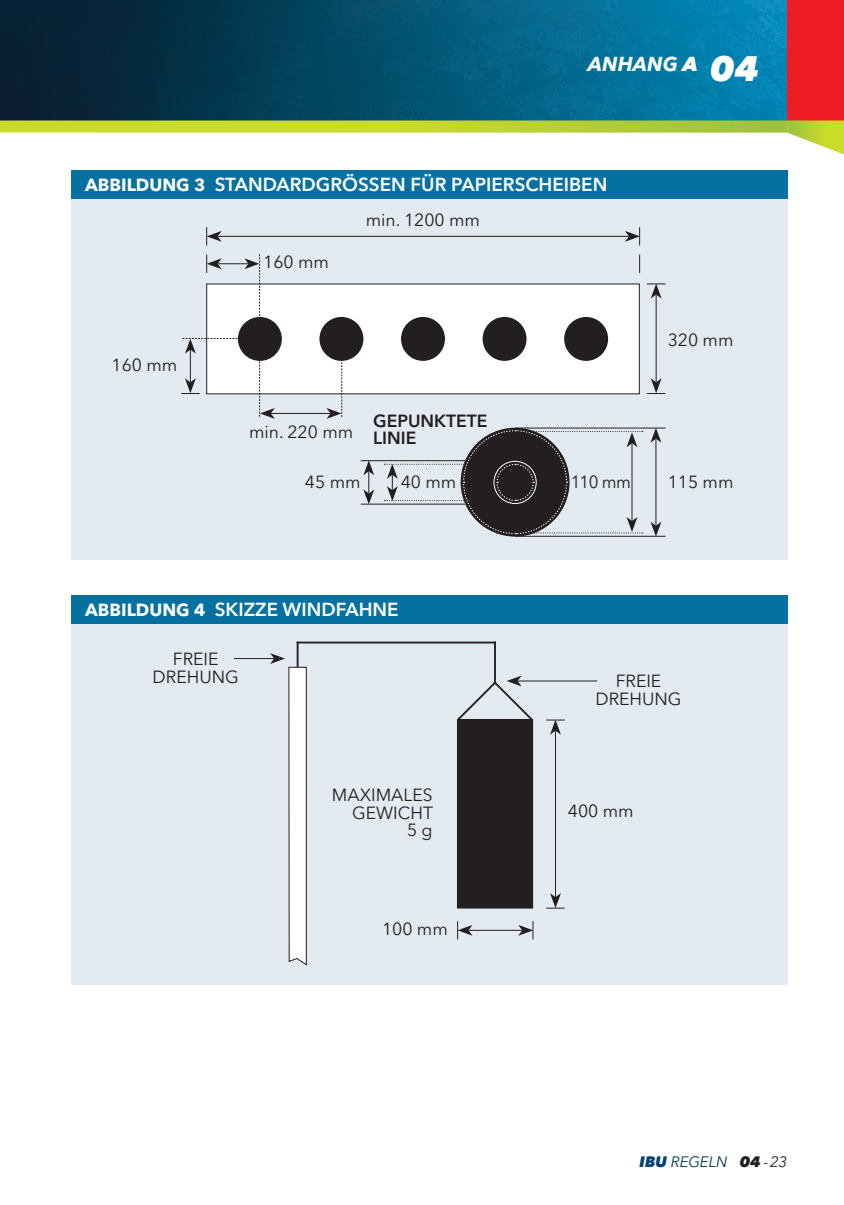
<style>
.page{position:relative;width:844px;height:1205px;background:#fff}
.page>*{position:absolute;margin:0;border:0;box-sizing:border-box;transform-origin:0 0}
.t1{font:italic 700 20px "Avenir Next W1 G";color:#fff}
.t2{font:600 18.75px "Avenir Next W1 G";color:#fff}
.t3{font:17.5px/17.5px "Avenir Next W1 G";color:#231f20;text-align:center}
.t4{font:600 17.5px/17.5px "Avenir Next W1 G";color:#231f20}
.t5{font:17.5px "Avenir Next W1 G";color:#231f20;scale:.96 1}
.t6{font:italic 15px "Avenir Next W1 G";color:#01394f}
.s1{font-weight:800}
.s2{font-weight:800;font-size:35px}
.s3{font-weight:700;font-size:17.5px}
.s4{font-weight:800;color:#004274}
.s5{font-weight:800;color:#231f20}
.s6{color:#231f20}
</style>
<div class="page">
<img style="left:0;top:0;width:787px;height:120px">
<div style="left:787px;top:0;width:56px;height:120px;background:#ee1d23"></div>
<svg style="left:787px;top:120px;width:56px;height:34px"></svg>
<svg style="left:0;top:120px;width:787px;height:13px"></svg>
<div style="left:71px;top:191px;width:716px;height:369px;background:#e3eaf2"></div>
<div style="left:71px;top:170px;width:716px;height:28px;background:#0671a0"></div>
<div style="left:207px;top:284px;width:432px;height:110px;background:#fff"></div>
<div style="left:238px;top:317px;width:44px;height:44px;background:#231f20;border-radius:50%"></div>
<div style="left:319px;top:317px;width:44px;height:44px;background:#231f20;border-radius:50%"></div>
<div style="left:401px;top:317px;width:44px;height:44px;background:#231f20;border-radius:50%"></div>
<div style="left:482px;top:317px;width:44px;height:44px;background:#231f20;border-radius:50%"></div>
<div style="left:564px;top:317px;width:44px;height:44px;background:#231f20;border-radius:50%"></div>
<hr style="left:360px;top:504px;width:105px;height:1px;background:#231f20">
<hr style="left:360px;top:460px;width:105px;height:1px;background:#231f20">
<hr style="left:515px;top:536px;width:150px;height:1px;background:#231f20">
<hr style="left:515px;top:428px;width:150px;height:1px;background:#231f20">
<svg style="left:639px;top:254px;width:1px;height:19px"></svg>
<hr style="left:217px;top:236px;width:411px;height:1px;background:#231f20">
<svg style="left:206px;top:227px;width:15px;height:19px"></svg>
<svg style="left:624px;top:227px;width:16px;height:19px"></svg>
<hr style="left:655px;top:294px;width:1px;height:88px;background:#231f20">
<svg style="left:646px;top:378px;width:19px;height:16px"></svg>
<svg style="left:647px;top:283px;width:18px;height:16px"></svg>
<hr style="left:655px;top:439px;width:1px;height:87px;background:#231f20">
<svg style="left:650px;top:522px;width:11px;height:15px"></svg>
<svg style="left:650px;top:428px;width:11px;height:15px"></svg>
<svg style="left:363px;top:460px;width:11px;height:44px"></svg>
<hr style="left:271px;top:413px;width:59px;height:1px;background:#231f20">
<svg style="left:326px;top:354px;width:16px;height:65px"></svg>
<svg style="left:181px;top:254px;width:94px;height:165px"></svg>
<svg style="left:384px;top:429px;width:258px;height:106px"></svg>
<div style="left:493px;top:461px;width:43px;height:43px;border:1px solid #fff;border-radius:50%"></div>
<div style="left:71px;top:617px;width:716px;height:368px;background:#e3eaf2"></div>
<div style="left:71px;top:595px;width:716px;height:29px;background:#0671a0"></div>
<div style="left:457px;top:719px;width:75px;height:189px;background:#231f20"></div>
<hr style="left:468px;top:930px;width:54px;height:1px;background:#231f20">
<svg style="left:457px;top:921px;width:15px;height:18px"></svg>
<svg style="left:518px;top:921px;width:15px;height:18px"></svg>
<hr style="left:517px;top:680px;width:80px;height:1px;background:#231f20">
<hr style="left:234px;top:658px;width:40px;height:1px;background:#231f20">
<svg style="left:270px;top:653px;width:37px;height:313px"></svg>
<hr style="left:555px;top:731px;width:1px;height:166px;background:#231f20">
<svg style="left:546px;top:893px;width:18px;height:16px"></svg>
<svg style="left:546px;top:719px;width:18px;height:16px"></svg>
<hr style="left:296px;top:642px;width:2px;height:25px;background:#231f20">
<hr style="left:296px;top:641px;width:200px;height:2px;background:#231f20">
<hr style="left:494px;top:641px;width:2px;height:42px;background:#231f20">
<svg style="left:457px;top:675px;width:77px;height:47px"></svg>
<p class="t1" style="left:587px;top:52px;width:172px">ANHANG <span class="s1">A</span> <span class="s2">04</span></p>
<p class="t2" style="left:85px;top:173px;width:523px"><span class="s3">ABBILDUNG 3</span> STANDARDGRÖSSEN FÜR PAPIERSCHEIBEN</p>
<p class="t3" style="left:365px;top:211px;width:116px">min. 1200 mm</p>
<p class="t3" style="left:263px;top:253px;width:67px">160 mm</p>
<p class="t3" style="left:111px;top:356px;width:67px">160 mm</p>
<p class="t3" style="left:249px;top:423px;width:106px">min. 220 mm</p>
<p class="t4" style="left:373px;top:412px;width:116px">GEPUNKTETE<br>LINIE</p>
<p class="t3" style="left:667px;top:331px;width:67px">320 mm</p>
<p class="t3" style="left:305px;top:473px;width:57px">45 mm</p>
<p class="t3" style="left:400px;top:473px;width:57px">40 mm</p>
<p class="t5" style="left:570px;top:471px;width:64px">110 mm</p>
<p class="t3" style="left:667px;top:473px;width:67px">115 mm</p>
<p class="t2" style="left:85px;top:598px;width:315px"><span class="s3">ABBILDUNG 4</span> SKIZZE WINDFAHNE</p>
<p class="t3" style="left:153px;top:650px;width:88px">FREIE<br>DREHUNG</p>
<p class="t3" style="left:332px;top:786px;width:102px;text-align:right">MAXIMALES<br>GEWICHT<br>5 g</p>
<p class="t3" style="left:382px;top:920px;width:67px">100 mm</p>
<p class="t3" style="left:595px;top:672px;width:88px">FREIE<br>DREHUNG</p>
<p class="t3" style="left:567px;top:802px;width:67px">400 mm</p>
<p class="t6" style="left:639px;top:1152px;width:149px"><span class="s4">IBU</span> REGELN <span class="s5">04</span> <span class="s6">- 23</span></p>
</div>
